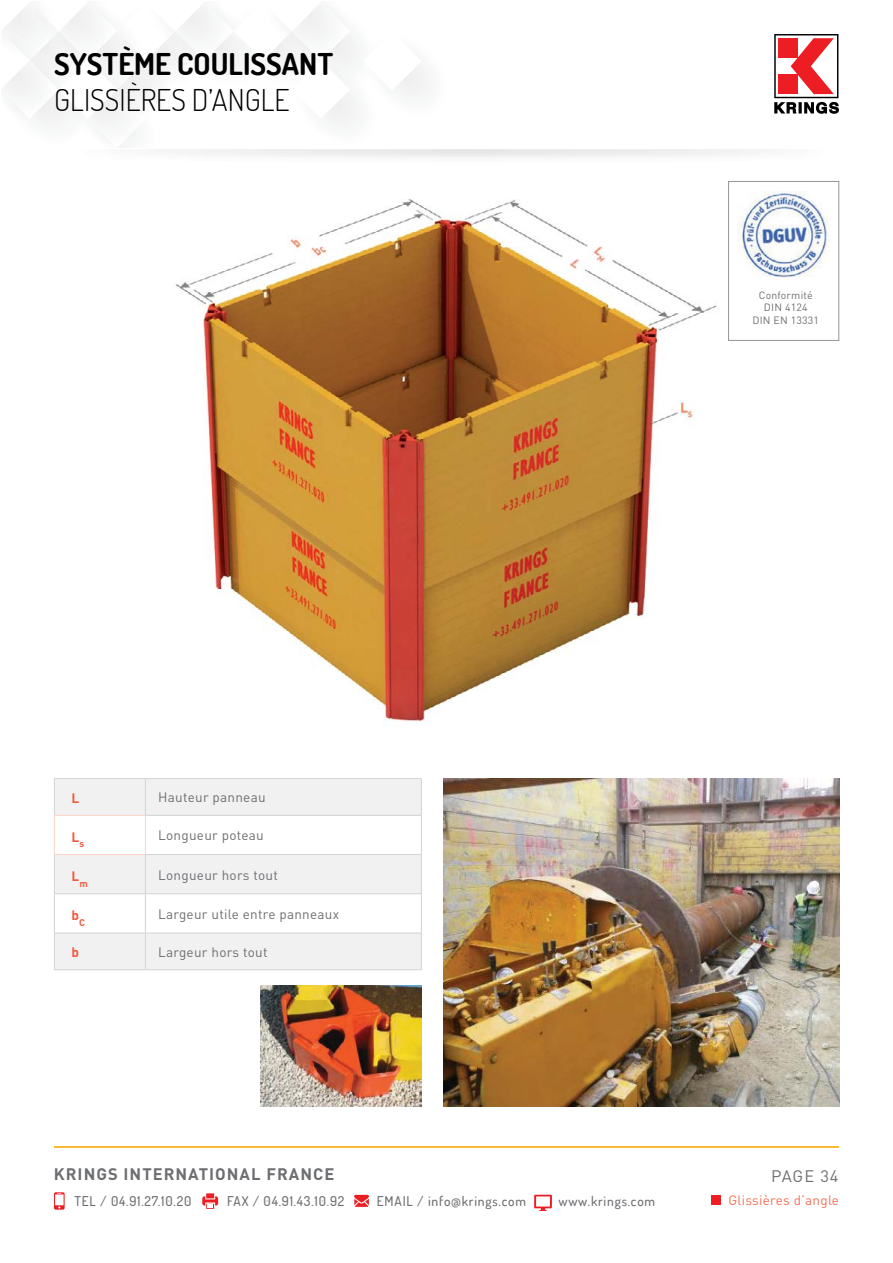
<style>
.page{position:relative;width:893px;height:1263px;background:#fff}
.page>*{position:absolute;margin:0;border:0;box-sizing:border-box;transform-origin:0 0}
.t1{font:700 30px "Dosis";color:#000}
.t2{font:300 30px "Dosis";color:#000}
.t3{font:700 16.5px "DIN";letter-spacing:.06em;color:#6d6e71}
.t4{font:16.5px "DIN";letter-spacing:.055em;color:#6d6e71}
.t5{font:13.5px "DIN";letter-spacing:.02em;color:#6d6e71}
.t6{font:500 13.5px "Dosis";letter-spacing:.06em;color:#6d6e71}
.t7{font:13.5px "DIN";letter-spacing:.02em;color:#f37053}
.t8{font:700 13.5px "DIN";color:#f15b40}
.t9{font:10.5px/12.6px "DIN";letter-spacing:.02em;color:#6d6e71;text-align:center}
</style>
<div class="page">
<svg style="left:3px;top:5px;width:425px;height:143px"></svg>
<svg style="left:774px;top:34px;width:65px;height:80px"></svg>
<hr style="left:54px;top:1147px;width:784px;height:1px;background:#fdb933">
<svg style="left:54px;top:1192px;width:11px;height:18px"></svg>
<svg style="left:202px;top:1193px;width:16px;height:16px"></svg>
<svg style="left:354px;top:1195px;width:15px;height:12px"></svg>
<svg style="left:534px;top:1195px;width:18px;height:16px"></svg>
<img style="left:175px;top:199px;width:542px;height:526px">
<div style="left:712px;top:1196px;width:9px;height:9px;background:#ed1d24"></div>
<svg style="left:55px;top:779px;width:366px;height:190px;fill:#f1f1f2"></svg>
<hr style="left:54px;top:778px;width:91px;height:1px;background:#d1d3d4">
<hr style="left:54px;top:779px;width:1px;height:36px;background:#d1d3d4">
<hr style="left:145px;top:778px;width:277px;height:1px;background:#d1d3d4">
<hr style="left:145px;top:779px;width:1px;height:36px;background:#d1d3d4">
<hr style="left:421px;top:779px;width:1px;height:36px;background:#d1d3d4">
<hr style="left:146px;top:815px;width:276px;height:1px;background:#d1d3d4">
<hr style="left:421px;top:816px;width:1px;height:38px;background:#d1d3d4">
<hr style="left:54px;top:855px;width:1px;height:38px;background:#d1d3d4">
<hr style="left:146px;top:854px;width:276px;height:1px;background:#d1d3d4">
<hr style="left:145px;top:855px;width:1px;height:38px;background:#d1d3d4">
<hr style="left:421px;top:855px;width:1px;height:38px;background:#d1d3d4">
<hr style="left:54px;top:893px;width:91px;height:1px;background:#d1d3d4">
<hr style="left:54px;top:894px;width:1px;height:39px;background:#d1d3d4">
<hr style="left:145px;top:893px;width:277px;height:1px;background:#d1d3d4">
<hr style="left:145px;top:894px;width:1px;height:39px;background:#d1d3d4">
<hr style="left:421px;top:894px;width:1px;height:39px;background:#d1d3d4">
<hr style="left:54px;top:933px;width:91px;height:1px;background:#d1d3d4">
<hr style="left:54px;top:933px;width:1px;height:36px;background:#d1d3d4">
<hr style="left:145px;top:933px;width:277px;height:1px;background:#d1d3d4">
<hr style="left:145px;top:933px;width:1px;height:36px;background:#d1d3d4">
<hr style="left:421px;top:933px;width:1px;height:36px;background:#d1d3d4">
<hr style="left:54px;top:969px;width:91px;height:1px;background:#d1d3d4">
<hr style="left:145px;top:969px;width:277px;height:1px;background:#d1d3d4">
<hr style="left:54px;top:815px;width:92px;height:1px;background:#fcd3c1">
<hr style="left:54px;top:816px;width:1px;height:38px;background:#fcd3c1">
<hr style="left:145px;top:816px;width:1px;height:38px;background:#fcd3c1">
<hr style="left:54px;top:854px;width:92px;height:1px;background:#fcd3c1">
<img style="left:738px;top:192px;width:92px;height:88px">
<div style="left:728px;top:181px;width:111px;height:160px;border:1px solid #939598"></div>
<img style="left:443px;top:778px;width:397px;height:328px">
<img style="left:260px;top:985px;width:162px;height:122px">
<h1 class="t1" style="left:54px;top:45px;width:280px">SYSTÈME COULISSANT</h1>
<h1 class="t2" style="left:54px;top:81px;width:237px">GLISSIÈRES D’ANGLE</h1>
<p class="t8" style="left:71px;top:789px;width:9px">L</p>
<p class="t5" style="left:158px;top:789px;width:109px">Hauteur panneau</p>
<p class="t8" style="left:71px;top:828px;width:14px">L<sub>s</sub></p>
<p class="t5" style="left:158px;top:827px;width:107px">Longueur poteau</p>
<p class="t8" style="left:71px;top:867px;width:18px">L<sub>m</sub></p>
<p class="t5" style="left:158px;top:866px;width:121px">Longueur hors tout</p>
<p class="t8" style="left:71px;top:906px;width:15px">b<sub>C</sub></p>
<p class="t5" style="left:158px;top:905px;width:183px">Largeur utile entre panneaux</p>
<p class="t8" style="left:71px;top:943px;width:9px">b</p>
<p class="t5" style="left:158px;top:943px;width:111px">Largeur hors tout</p>
<p class="t9" style="left:752px;top:288px;width:68px">Conformité<br>DIN 4124<br>DIN EN 13331</p>
<p class="t3" style="left:54px;top:1163px;width:282px">KRINGS INTERNATIONAL FRANCE</p>
<p class="t4" style="left:771px;top:1166px;width:69px">PAGE 34</p>
<p class="t6" style="left:74px;top:1192px;width:118px">TEL / 04.91.27.10.20</p>
<p class="t6" style="left:227px;top:1192px;width:119px">FAX / 04.91.43.10.92</p>
<p class="t6" style="left:377px;top:1192px;width:151px">EMAIL / info@krings.com</p>
<p class="t6" style="left:558px;top:1192px;width:98px">www.krings.com</p>
<p class="t7" style="left:728px;top:1191px;width:112px">Glissières d’angle</p>
</div>
